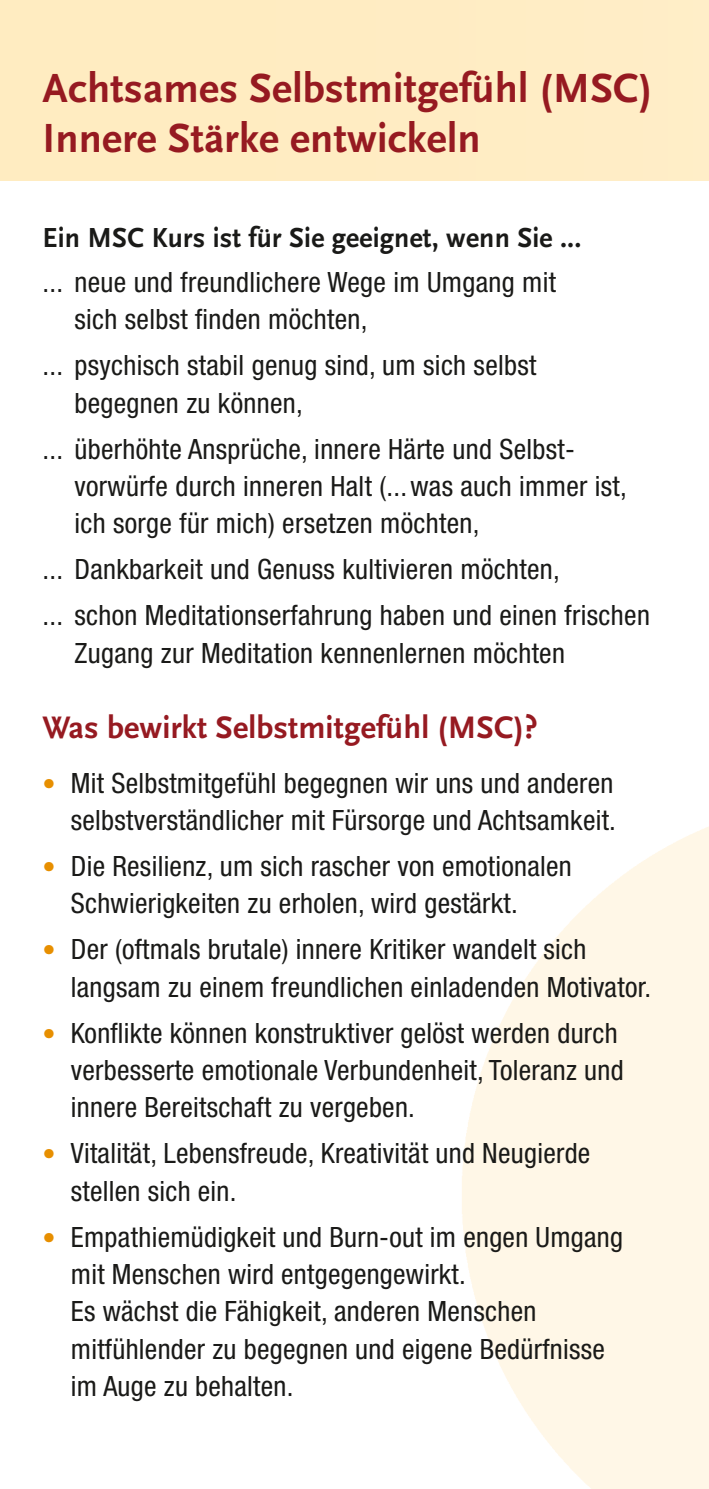
<style>
.page{position:relative;width:709px;height:1489px;background:#fff}
.page>*{position:absolute;margin:0;border:0;box-sizing:border-box;transform-origin:0 0}
.t1{font:700 42.5px/50px "Scala Sans";letter-spacing:.005em;color:#961a21}
.t2{font:700 32.5px "Scala Sans";letter-spacing:.005em;color:#961a21}
.t3{font:700 28.75px "Scala Sans";letter-spacing:.01em;color:#1a1a18}
.t4{font:condensed 28px/37.5px "Helvetica Neue LT Std";letter-spacing:.01em;color:#1a1a18}
.s1{font-size:26.25px;color:#e78f00}
</style>
<div class="page">
<div style="left:0;top:0;width:709px;height:181px;background:#ffecc1"></div>
<h1 class="t1" style="left:43px;top:64px;width:611px">Achtsames Selbstmitgefühl (MSC)<br>Innere Stärke entwickeln</h1>
<p class="t3" style="left:43px;top:222px;width:540px">Ein MSC Kurs ist für Sie geeignet, wenn Sie ...</p>
<p class="t4" style="left:74px;top:263px;width:483px;text-indent:-32px">... neue und freundlichere Wege im Umgang mit sich selbst finden möchten,</p>
<p class="t4" style="left:74px;top:346px;width:463px;text-indent:-32px">... psychisch stabil genug sind, um sich selbst begegnen zu können,</p>
<p class="t4" style="left:74px;top:430px;width:554px;text-indent:-32px">... überhöhte Ansprüche, innere Härte und Selbst&shy;vorwürfe durch inneren Halt (...was auch immer ist, ich sorge für mich) ersetzen möchten,</p>
<p class="t4" style="left:43px;top:546px;width:609px;line-height:46px">... Dankbarkeit und Genuss kultivieren möchten,<br>... schon Meditationserfahrung haben und einen frischen</p>
<p class="t4" style="left:74px;top:634px;width:492px">Zugang zur Meditation kennenlernen möchten</p>
<p class="t2" style="left:43px;top:709px;width:496px">Was bewirkt Selbstmitgefühl (MSC)?</p>
<p class="t4" style="left:43px;top:763px;width:575px;text-align:right"><span class="s1">•</span> Mit Selbstmitgefühl begegnen wir uns und anderen selbstverständlicher mit Fürsorge und Achtsamkeit.</p>
<p class="t4" style="left:71px;top:847px;width:502px;text-indent:-28px"><span class="s1">•</span> Die Resilienz, um sich rascher von emotionalen<br>Schwierigkeiten zu erholen, wird gestärkt.</p>
<p class="t4" style="left:71px;top:930px;width:581px;text-indent:-28px"><span class="s1">•</span> Der (oftmals brutale) innere Kritiker wandelt sich langsam zu einem freundlichen einladenden Motivator.</p>
<p class="t4" style="left:71px;top:1013px;width:554px;text-indent:-28px"><span class="s1">•</span> Konflikte können konstruktiver gelöst werden durch verbesserte emotionale Verbundenheit, Toleranz und innere Bereitschaft zu vergeben.</p>
<p class="t4" style="left:71px;top:1134px;width:521px;text-indent:-28px"><span class="s1">•</span> Vitalität, Lebensfreude, Kreativität und Neugierde stellen sich ein.</p>
<p class="t4" style="left:71px;top:1217px;width:553px;text-indent:-28px"><span class="s1">•</span> Empathiemüdigkeit und Burn-out im engen Umgang mit Menschen wird entgegengewirkt.<br>Es wächst die Fähigkeit, anderen Menschen mitfühlender zu begegnen und eigene Bedürfnisse im Auge zu behalten.</p>
</div>
